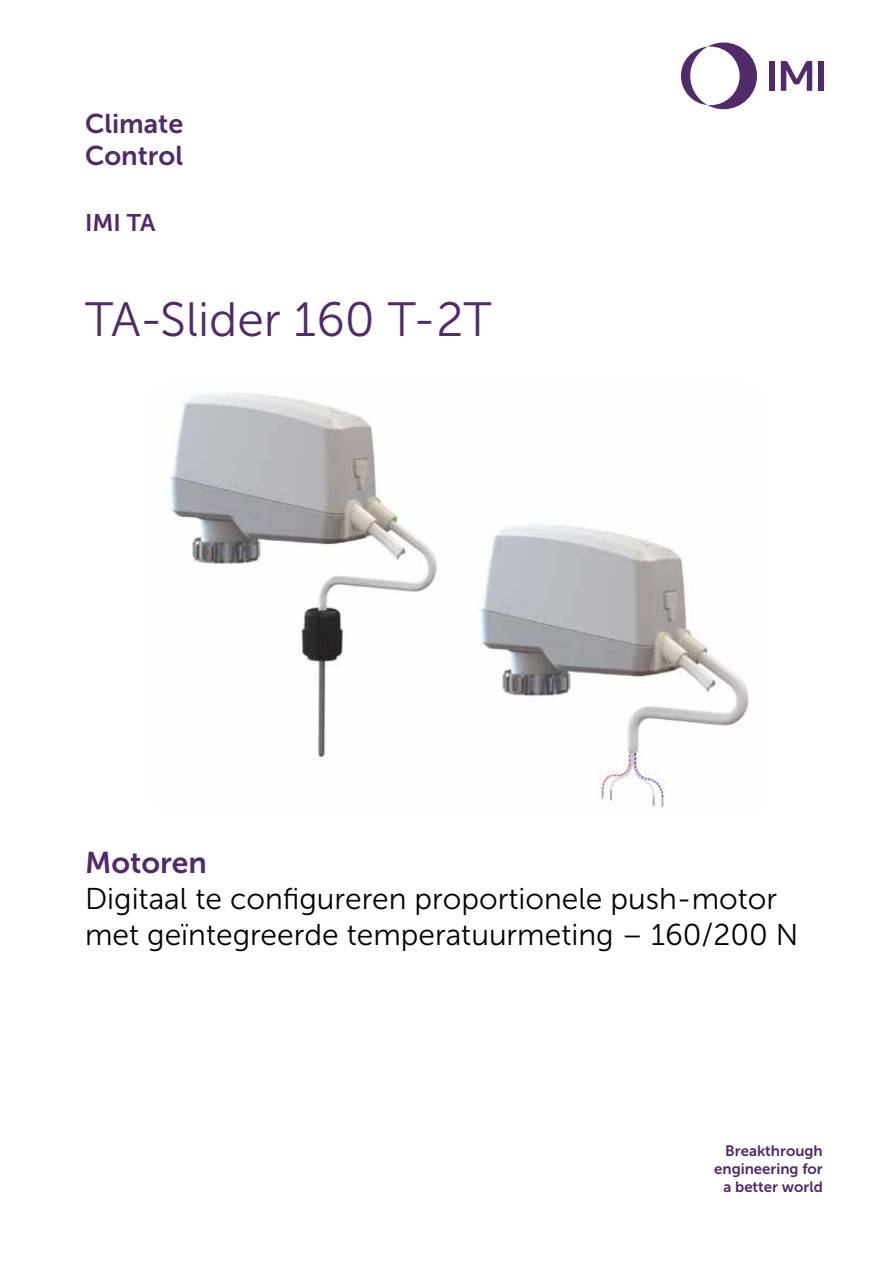
<style>
.page{position:relative;width:893px;height:1263px;background:#fff}
.page>*{position:absolute;margin:0;border:0;box-sizing:border-box;transform-origin:0 0}
.t1{font:48px "Museo Sans 300";color:#512a6a}
.t2{font:30px/36px "Museo Sans 300";color:#000}
.t3{font:30px "Museo Sans 700";color:#512a6a}
.t4{font:27px/32.4px "Museo Sans 700";color:#512a6a}
.t5{font:24px "Museo Sans 700";color:#512a6a}
.t6{font:15px/18px "Museo Sans 700";color:#512a6a;text-align:right}
</style>
<div class="page">
<svg style="left:681px;top:43px;width:76px;height:66px"></svg>
<div style="left:769px;top:61px;width:6px;height:30px;background:#512a6a"></div>
<div style="left:818px;top:61px;width:6px;height:30px;background:#512a6a"></div>
<svg style="left:781px;top:61px;width:31px;height:30px"></svg>
<img style="left:169px;top:393px;width:584px;height:420px">
<p class="t4" style="left:85px;top:107px;width:100px">Climate<br>Control</p>
<p class="t5" style="left:85px;top:210px;width:72px">IMI TA</p>
<h1 class="t1" style="left:85px;top:293px;width:408px">TA-Slider 160 T-2T</h1>
<p class="t3" style="left:85px;top:846px;width:123px">Motoren</p>
<p class="t2" style="left:85px;top:881px;width:715px">Digitaal te configureren proportionele push-motor met geïntegreerde temperatuurmeting – 160/200 N</p>
<p class="t6" style="left:714px;top:1142px;width:110px">Breakthrough engineering for a better world</p>
</div>
